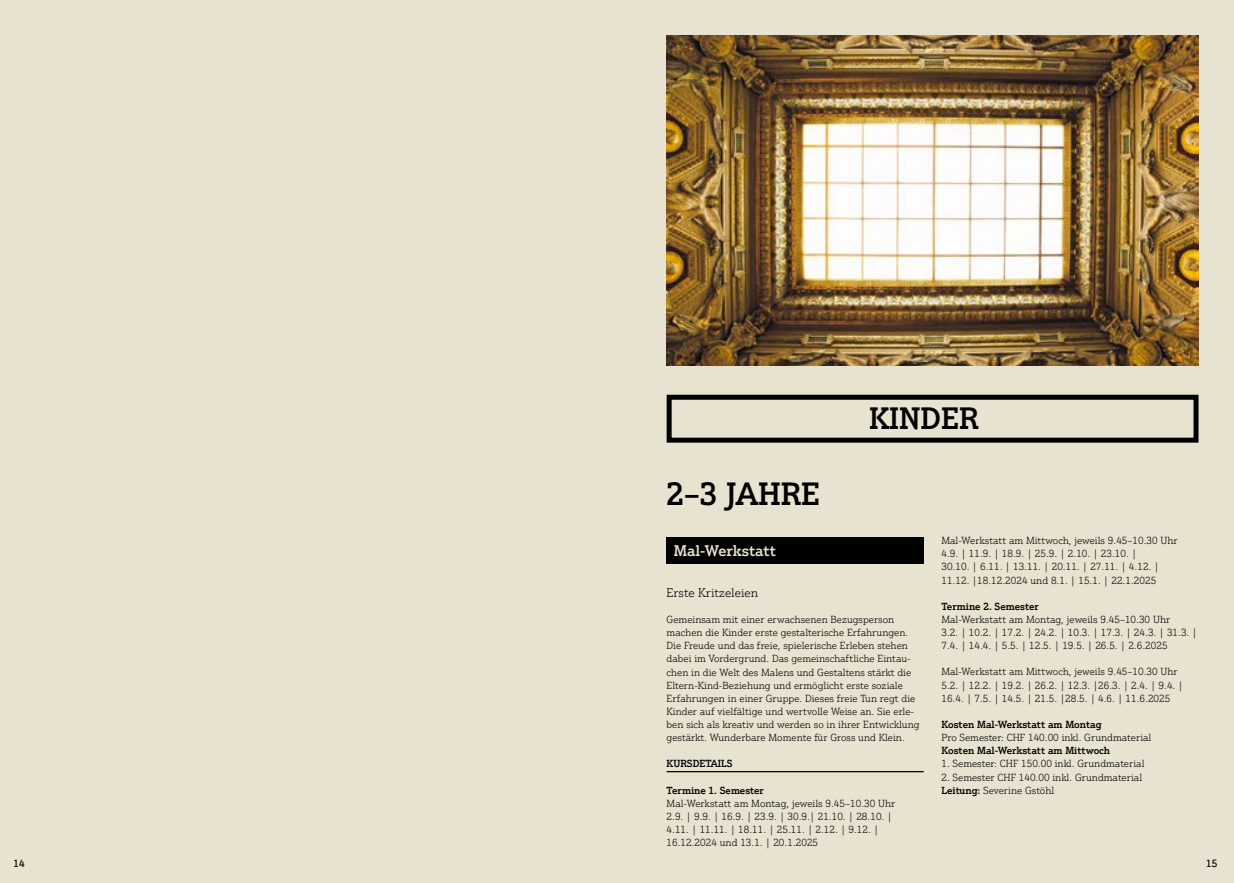
<style>
.page{position:relative;width:1234px;height:883px;background:#fff}
.page>*{position:absolute;margin:0;border:0;box-sizing:border-box;transform-origin:0 0}
.t1{font:500 31.25px "Justus Pro";color:#000}
.t2{font:500 30px "Justus Pro";color:#000}
.t3{font:500 15px "Justus Pro";color:#e8e2d0}
.t4{font:300 12.12px "Justus Pro";color:#000}
.t5{font:300 10px/13.1px "Justus Pro";color:#000}
.t6{font:500 10px "Justus Pro";color:#000}
.s1{font-weight:500}
</style>
<div class="page">
<div style="left:0;top:0;width:617px;height:882px;background:#e8e2d0"></div>
<div style="left:617px;top:0;width:616px;height:882px;background:#e8e2d0"></div>
<hr style="left:666px;top:770px;width:257px;height:2px;background:#000">
<div style="left:666px;top:394px;width:532px;height:48px;border:5px solid #000"></div>
<div style="left:666px;top:537px;width:257px;height:26px;background:#000"></div>
<img style="left:666px;top:35px;width:532px;height:330px">
<p class="t5" style="left:14px;top:856px;width:13px">14</p>
<h2 class="t2" style="left:868px;top:399px;width:111px">KINDER</h2>
<h1 class="t1" style="left:666px;top:473px;width:154px">2–3 JAHRE</h1>
<h3 class="t3" style="left:673px;top:540px;width:104px">Mal-Werkstatt</h3>
<p class="t4" style="left:666px;top:584px;width:93px">Erste Kritzeleien</p>
<p class="t5" style="left:666px;top:612px;width:254px">Gemeinsam mit einer erwachsenen Bezugsperson machen die Kinder erste gestalterische Erfahrungen.<br>Die Freude und das freie, spielerische Erleben stehen dabei im Vordergrund. Das gemeinschaftliche Eintau&shy;chen in die Welt des Malens und Gestaltens stärkt die Eltern-Kind-Beziehung und ermöglicht erste soziale Erfahrungen in einer Gruppe. Dieses freie Tun regt die Kinder auf vielfältige und wertvolle Weise an. Sie erle&shy;ben sich als kreativ und werden so in ihrer Entwicklung gestärkt. Wunderbare Momente für Gross und Klein.</p>
<p class="t6" style="left:666px;top:757px;width:67px">KURSDETAILS</p>
<p class="t6" style="left:666px;top:783px;width:99px">Termine 1. Semester</p>
<p class="t5" style="left:666px;top:796px;width:230px">Mal-Werkstatt am Montag, jeweils 9.45–10.30 Uhr 2.9. | 9.9. | 16.9. | 23.9. | 30.9.| 21.10. | 28.10. | 4.11. | 11.11. | 18.11. | 25.11. | 2.12. | 9.12. | 16.12.2024 und 13.1. | 20.1.2025</p>
<p class="t5" style="left:941px;top:533px;width:238px">Mal-Werkstatt am Mittwoch, jeweils 9.45–10.30 Uhr 4.9. | 11.9. | 18.9. | 25.9. | 2.10. | 23.10. |<br>30.10. | 6.11. | 13.11. | 20.11. | 27.11. | 4.12. | 11.12. |18.12.2024 und 8.1. | 15.1. | 22.1.2025</p>
<p class="t6" style="left:941px;top:599px;width:99px">Termine 2. Semester</p>
<p class="t5" style="left:941px;top:612px;width:257px">Mal-Werkstatt am Montag, jeweils 9.45–10.30 Uhr<br>3.2. | 10.2. | 17.2. | 24.2. | 10.3. | 17.3. | 24.3. | 31.3. |<br>7.4. | 14.4. | 5.5. | 12.5. | 19.5. | 26.5. | 2.6.2025</p>
<p class="t5" style="left:941px;top:665px;width:243px">Mal-Werkstatt am Mittwoch, jeweils 9.45–10.30 Uhr<br>5.2. | 12.2. | 19.2. | 26.2. | 12.3. |26.3. | 2.4. | 9.4. |<br>16.4. | 7.5. | 14.5. | 21.5. |28.5. | 4.6. | 11.6.2025</p>
<p class="t6" style="left:941px;top:718px;width:162px">Kosten Mal-Werkstatt am Montag</p>
<p class="t5" style="left:941px;top:730px;width:211px">Pro Semester: CHF 140.00 inkl. Grundmaterial</p>
<p class="t6" style="left:941px;top:744px;width:170px">Kosten Mal-Werkstatt am Mittwoch</p>
<p class="t5" style="left:941px;top:757px;width:204px">1. Semester: CHF 150.00 inkl. Grundmaterial</p>
<p class="t5" style="left:941px;top:770px;width:202px">2. Semester CHF 140.00 inkl. Grundmaterial<br><span class="s1">Leitung:</span> Severine Gstöhl</p>
<p class="t5" style="left:1205px;top:856px;width:13px">15</p>
</div>
